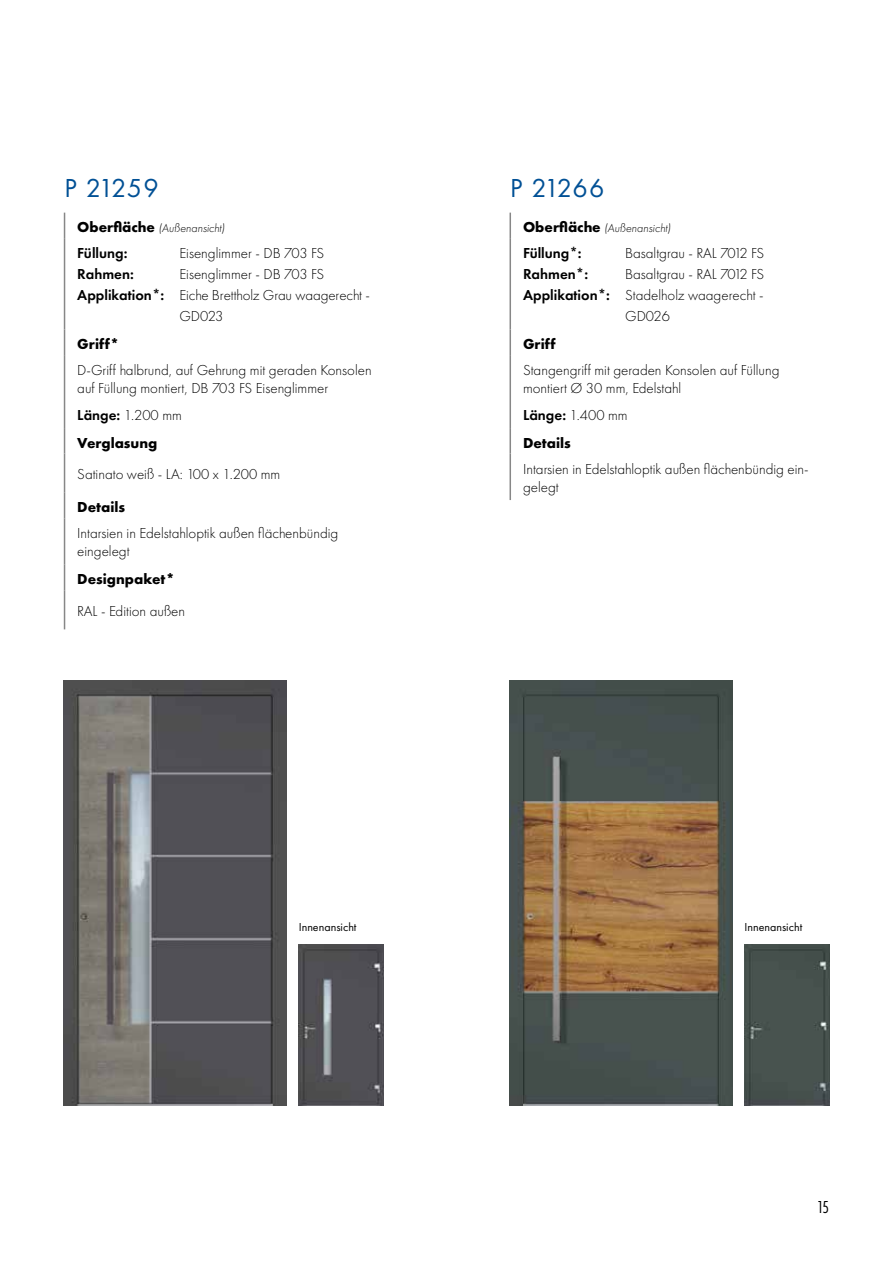
<style>
.page{position:relative;width:893px;height:1263px;background:#fff}
.page>*{position:absolute;margin:0;border:0;box-sizing:border-box;transform-origin:0 0}
.t1{font:27px "Futura PT";letter-spacing:-.045em;color:#005095}
.t2{font:18px "Futura PT Cond";color:#000}
.t3{font:300 15px/21px "Futura PT";color:#000}
.t4{font:600 15px/21px "Futura PT";color:#000}
.t5{font:700 15px/28px "Futura PT";color:#000}
.t6{font:italic 300 12px "Futura PT";color:#000}
.t7{font:12px "Futura PT";color:#000}
.s1{font-weight:700;font-style:normal;font-size:15px}
.s2{font-weight:600}
.s3{font-weight:300}
.s4{font-weight:700}
</style>
<div class="page">
<img style="left:64px;top:680px;width:223px;height:426px">
<img style="left:509px;top:680px;width:223px;height:426px">
<img style="left:299px;top:944px;width:84px;height:162px">
<img style="left:744px;top:944px;width:85px;height:162px">
<svg style="left:64px;top:213px;width:1px;height:25px"></svg>
<hr style="left:64px;top:238px;width:1px;height:92px;background:#878787">
<svg style="left:64px;top:330px;width:1px;height:25px"></svg>
<hr style="left:64px;top:355px;width:1px;height:73px;background:#878787">
<svg style="left:64px;top:428px;width:1px;height:26px"></svg>
<hr style="left:64px;top:454px;width:1px;height:39px;background:#878787">
<svg style="left:64px;top:493px;width:1px;height:25px"></svg>
<hr style="left:64px;top:518px;width:1px;height:47px;background:#878787">
<svg style="left:64px;top:565px;width:1px;height:25px"></svg>
<hr style="left:64px;top:590px;width:1px;height:39px;background:#878787">
<hr style="left:509px;top:213px;width:2px;height:25px;background:#878787">
<hr style="left:509px;top:238px;width:2px;height:92px;background:#878787">
<hr style="left:509px;top:330px;width:2px;height:25px;background:#878787">
<hr style="left:509px;top:355px;width:2px;height:73px;background:#878787">
<hr style="left:509px;top:428px;width:2px;height:26px;background:#878787">
<hr style="left:509px;top:454px;width:2px;height:46px;background:#878787">
<h1 class="t1" style="left:65px;top:172px;width:96px">P 21259</h1>
<p class="t6" style="left:77px;top:221px;width:149px"><span class="s1">Oberfläche</span> (Außenansicht)</p>
<p class="t4" style="left:77px;top:242px;width:88px">Füllung:<br>Rahmen:<br>Applikation*:</p>
<p class="t3" style="left:179px;top:243px;width:192px">Eisenglimmer - DB 703 FS<br>Eisenglimmer - DB 703 FS<br>Eiche Brettholz Grau waagerecht -<br>GD023</p>
<p class="t5" style="left:77px;top:330px;width:44px">Griff*</p>
<p class="t3" style="left:77px;top:361px;width:296px;line-height:18px">D-Griff halbrund, auf Gehrung mit geraden Konsolen auf Füllung montiert, DB 703 FS Eisenglimmer</p>
<p class="t5" style="left:77px;top:400px;width:106px"><span class="s2">Länge:</span> <span class="s3">1.200 mm<br></span>Verglasung</p>
<p class="t3" style="left:77px;top:463px;width:205px">Satinato weiß - LA: 100 x 1.200 mm</p>
<p class="t5" style="left:77px;top:493px;width:49px">Details</p>
<p class="t3" style="left:77px;top:524px;width:263px;line-height:18px">Intarsien in Edelstahloptik außen flächenbündig eingelegt</p>
<p class="t5" style="left:77px;top:565px;width:99px">Designpaket*</p>
<p class="t3" style="left:77px;top:600px;width:109px">RAL - Edition außen</p>
<h1 class="t1" style="left:510px;top:172px;width:96px">P 21266</h1>
<p class="t6" style="left:523px;top:221px;width:149px"><span class="s1">Oberfläche</span> (Außenansicht)</p>
<p class="t4" style="left:523px;top:242px;width:88px">Füllung*:<br>Rahmen*:<br>Applikation*:</p>
<p class="t3" style="left:625px;top:243px;width:141px;text-align:justify">Basaltgrau - RAL 7012 FS Basaltgrau - RAL 7012 FS Stadelholz waagerecht - GD026</p>
<p class="t5" style="left:523px;top:330px;width:34px">Griff</p>
<p class="t3" style="left:523px;top:361px;width:258px;line-height:18px">Stangengriff mit geraden Konsolen auf Füllung montiert Ø 30 mm, Edelstahl</p>
<p class="t3" style="left:523px;top:401px;width:106px;line-height:28px"><span class="s2">Länge:</span> 1.400 mm<br><span class="s4">Details</span></p>
<p class="t3" style="left:523px;top:460px;width:287px;line-height:18px">Intarsien in Edelstahloptik außen flächenbündig ein&shy;gelegt</p>
<p class="t7" style="left:299px;top:920px;width:59px">Innenansicht</p>
<p class="t7" style="left:744px;top:920px;width:59px">Innenansicht</p>
<p class="t2" style="left:817px;top:1196px;width:14px">15</p>
</div>
